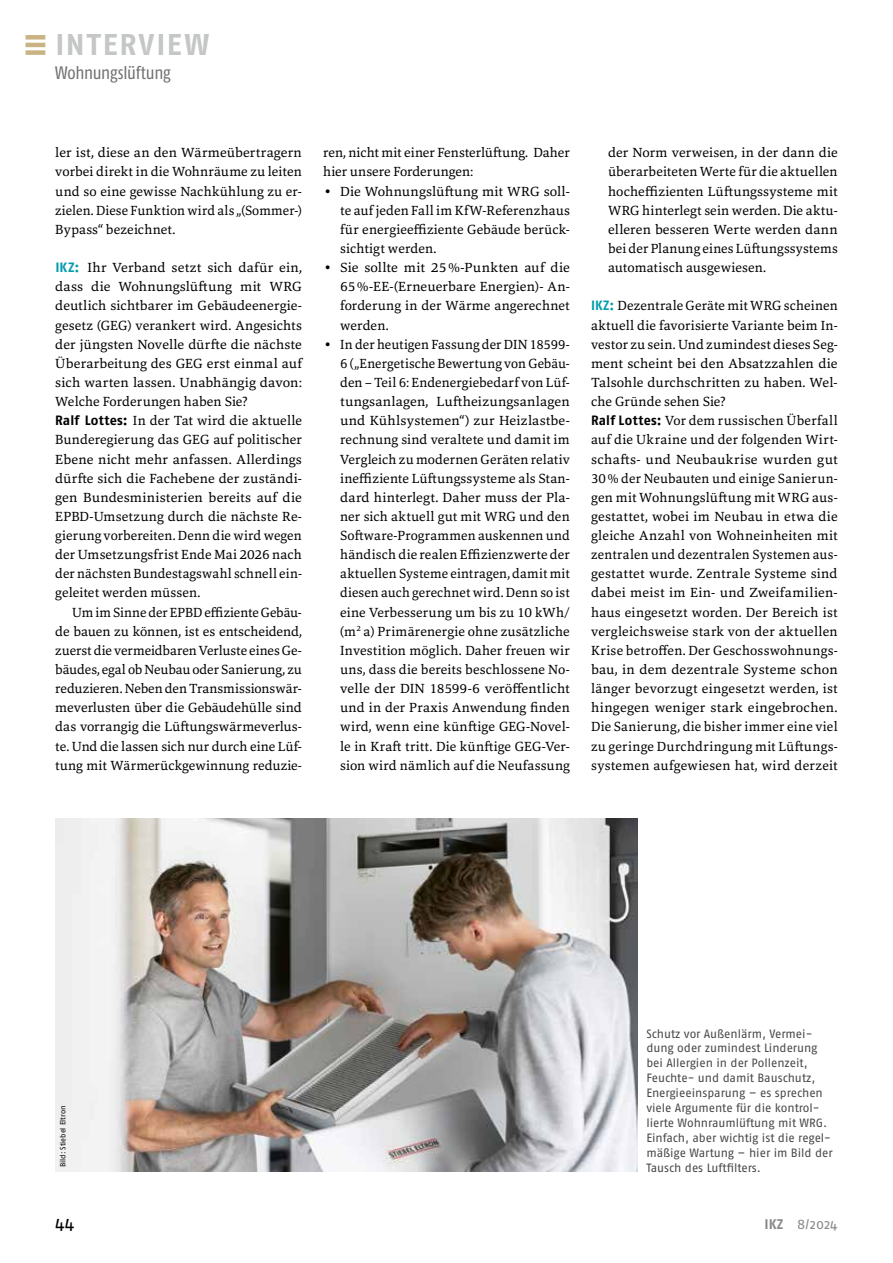
<style>
.page{position:relative;width:893px;height:1263px;background:#fff}
.page>*{position:absolute;margin:0;border:0;box-sizing:border-box;transform-origin:0 0}
.t1{font:700 30px "Fago OT";letter-spacing:.07em;color:#c5c7c7}
.t2{font:condensed 18px "Fago OT";letter-spacing:-.015em;color:#6f7070}
.t3{font:18px "Fago OT";color:#000}
.t4{font:13.95px "Fago OT";color:#878988}
.t5{font:13.8px/19.2px "Marbach";letter-spacing:.01em;color:#000;text-align:justify}
.t6{font:12px/14.9px "Fago OT";letter-spacing:-.005em;color:#474847}
.t7{font:7.5px "Fago OT";letter-spacing:-.005em;color:#000}
.s1{font-family:"Fago OT";font-weight:700;font-size:13.5px;color:#009cab}
.s2{font-family:"Fago OT";font-weight:700;font-size:13.5px}
.s3{font-family:"Corporate A"}
.s4{font-weight:700}
</style>
<div class="page">
<div style="left:26px;top:35px;width:19px;height:5px;background:#cab382"></div>
<div style="left:26px;top:50px;width:19px;height:5px;background:#cab382"></div>
<hr style="left:26px;top:43px;width:19px;height:4px;background:#cab382">
<img style="left:55px;top:819px;width:583px;height:352px">
<h1 class="t1" style="left:55px;top:26px;width:155px">INTERVIEW</h1>
<h2 class="t2" style="left:55px;top:62px;width:117px">Wohnungslüftung</h2>
<p class="t5" style="left:55px;top:143px;width:248px">ler ist, diese an den Wärmeübertragern vorbei direkt in die Wohnräume zu leiten und so eine gewisse Nachkühlung zu er&shy;zielen. Diese Funktion wird als „(Sommer-)<br>Bypass“ bezeichnet.</p>
<p class="t5" style="left:55px;top:258px;width:248px;text-align:left"><span class="s1">IKZ:</span> Ihr Verband setzt sich dafür ein, dass die Wohnungslüftung mit WRG deutlich sichtbarer im Gebäudeenergie&shy;gesetz (GEG) verankert wird. Angesichts der jüngsten Novelle dürfte die nächste Überarbeitung des GEG erst einmal auf sich warten lassen. Unabhängig davon:<br>Welche Forderungen haben Sie?<br><span class="s2">Ralf Lottes:</span> In der Tat wird die aktuelle Bunderegierung das GEG auf politischer Ebene nicht mehr anfassen. Allerdings dürfte sich die Fachebene der zuständi&shy;gen Bundesministerien bereits auf die EPBD-Umsetzung durch die nächste Re&shy;gierung vorbereiten. Denn die wird wegen der Umsetzungsfrist Ende Mai 2026 nach der nächsten Bundestagswahl schnell ein&shy;geleitet werden müssen.</p>
<p class="t5" style="left:55px;top:602px;width:248px;text-indent:17px">Um im Sinne der EPBD effiziente Gebäu&shy;de bauen zu können, ist es entscheidend, zuerst die vermeidbaren Verluste eines Ge&shy;bäudes, egal ob Neubau oder Sanierung, zu reduzieren. Neben den Transmissionswär&shy;meverlusten über die Gebäudehülle sind das vorrangig die Lüftungswärmeverlus&shy;te. Und die lassen sich nur durch eine Lüf&shy;tung mit Wärmerückgewinnung reduzie-</p>
<p class="t5" style="left:323px;top:143px;width:248px">ren, nicht mit einer Fensterlüftung. Daher hier unsere Forderungen:</p>
<p class="t5" style="left:340px;top:181px;width:231px;text-indent:-17px"><span class="s3">•</span> Die Wohnungslüftung mit WRG soll&shy;te auf jeden Fall im KfW-Referenzhaus für energieeffiziente Gebäude berück&shy;sichtigt werden.</p>
<p class="t5" style="left:340px;top:258px;width:231px;text-indent:-17px"><span class="s3">•</span> Sie sollte mit 25%-Punkten auf die 65%-EE-(Erneuerbare Energien)- An&shy;forderung in der Wärme angerechnet werden.</p>
<p class="t5" style="left:340px;top:334px;width:231px;text-indent:-17px"><span class="s3">•</span> In der heutigen Fassung der DIN 18599- 6 („Energetische Bewertung von Gebäu&shy;den – Teil 6: Endenergiebedarf von Lüf&shy;tungsanlagen, Luftheizungsanlagen und Kühlsystemen“) zur Heizlastbe&shy;rechnung sind veraltete und damit im Vergleich zu modernen Geräten relativ ineffiziente Lüftungssysteme als Stan&shy;dard hinterlegt. Daher muss der Pla&shy;ner sich aktuell gut mit WRG und den Software-Programmen auskennen und händisch die realen Effizienzwerte der aktuellen Systeme eintragen, damit mit diesen auch gerechnet wird. Denn so ist eine Verbesserung um bis zu 10 kWh/ (m<sup>2</sup> a) Primärenergie ohne zusätzliche Investition möglich. Daher freuen wir uns, dass die bereits beschlossene No&shy;velle der DIN 18599-6 veröffentlicht und in der Praxis Anwendung finden wird, wenn eine künftige GEG-Novel&shy;le in Kraft tritt. Die künftige GEG-Ver&shy;sion wird nämlich auf die Neufassung</p>
<p class="t5" style="left:608px;top:143px;width:231px">der Norm verweisen, in der dann die überarbeiteten Werte für die aktuellen hocheffizienten Lüftungssysteme mit WRG hinterlegt sein werden. Die aktu&shy;elleren besseren Werte werden dann bei der Planung eines Lüftungssystems automatisch ausgewiesen.</p>
<p class="t5" style="left:591px;top:296px;width:248px;text-align:left"><span class="s1">IKZ:</span> Dezentrale Geräte mit WRG scheinen aktuell die favorisierte Variante beim In&shy;vestor zu sein. Und zumindest dieses Seg&shy;ment scheint bei den Absatzzahlen die Talsohle durchschritten zu haben. Wel&shy;che Gründe sehen Sie?<br><span class="s2">Ralf Lottes:</span> Vor dem russischen Überfall auf die Ukraine und der folgenden Wirt&shy;schafts- und Neubaukrise wurden gut 30% der Neubauten und einige Sanierun&shy;gen mit Wohnungslüftung mit WRG aus&shy;gestattet, wobei im Neubau in etwa die gleiche Anzahl von Wohneinheiten mit zentralen und dezentralen Systemen aus&shy;gestattet wurde. Zentrale Systeme sind dabei meist im Ein- und Zweifamilien&shy;haus eingesetzt worden. Der Bereich ist vergleichsweise stark von der aktuellen Krise betroffen. Der Geschosswohnungs&shy;bau, in dem dezentrale Systeme schon länger bevorzugt eingesetzt werden, ist hingegen weniger stark eingebrochen.<br>Die Sanierung, die bisher immer eine viel zu geringe Durchdringung mit Lüftungs&shy;systemen aufgewiesen hat, wird derzeit</p>
<p class="t7" style="left:58px;top:1167px;width:63px;rotate:-90deg">Bild: Stiebel Eltron</p>
<p class="t6" style="left:646px;top:1026px;width:188px">Schutz vor Außenlärm, Vermei&shy;dung oder zumindest Linderung bei Allergien in der Pollenzeit,<br>Feuchte- und damit Bauschutz,<br>Energieeinsparung – es sprechen viele Argumente für die kontrol&shy;lierte Wohnraumlüftung mit WRG.<br>Einfach, aber wichtig ist die regel&shy;mäßige Wartung – hier im Bild der<br>Tausch des Luftfilters.</p>
<h2 class="t3" style="left:55px;top:1212px;width:21px">44</h2>
<p class="t4" style="left:764px;top:1216px;width:75px"><span class="s4">IKZ</span> 8/2024</p>
</div>
